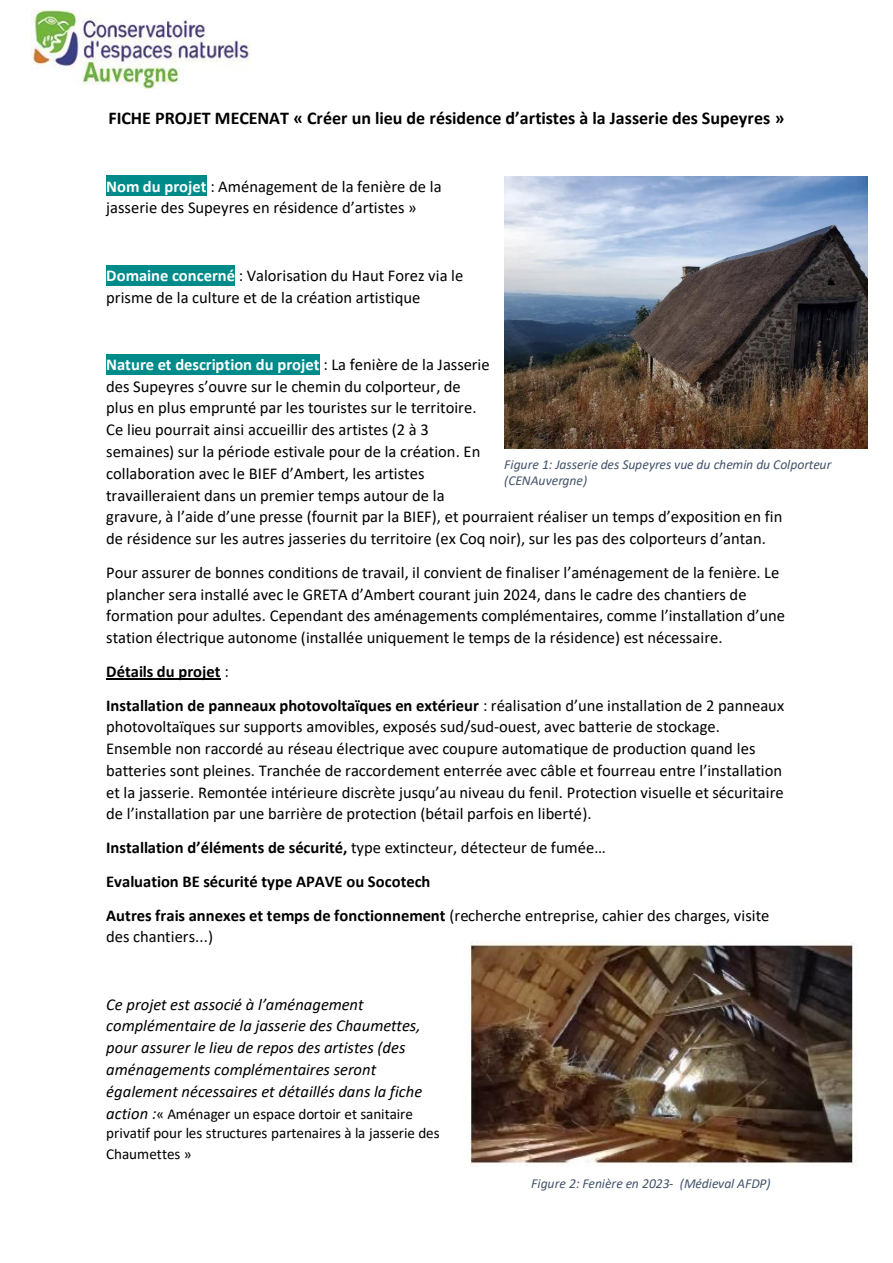
<style>
.page{position:relative;width:893px;height:1263px;background:#fff}
.page>*{position:absolute;margin:0;border:0;box-sizing:border-box;transform-origin:0 0}
.t1{font:700 18px "Calibri";color:#000}
.t2{font:16.5px/21.8px "Calibri";color:#000}
.t3{font:italic 16.5px/21.8px "Calibri";color:#000}
.t4{font:700 16.5px "Calibri";color:#000}
.t5{font:15.15px/20px "Calibri";color:#000}
.t6{font:italic 13.65px/16.5px "Calibri";letter-spacing:-.005em;color:#44546a}
.s1{font-weight:700;color:#fff}
.s2{font-weight:400}
.s3{font-weight:700}
.s4{font-style:italic;font-size:16.5px}
</style>
<div class="page">
<div style="left:106px;top:176px;width:101px;height:20px;background:#008b8b"></div>
<div style="left:106px;top:265px;width:129px;height:20px;background:#008b8b"></div>
<div style="left:106px;top:354px;width:214px;height:21px;background:#008b8b"></div>
<hr style="left:106px;top:678px;width:115px;height:1px;background:#000">
<img style="left:504px;top:176px;width:363px;height:273px">
<img style="left:469px;top:940px;width:390px;height:226px">
<img style="left:32px;top:11px;width:218px;height:77px">
<p class="t1" style="left:108px;top:110px;width:677px">FICHE PROJET MECENAT « Créer un lieu de résidence d’artistes à la Jasserie des Supeyres »</p>
<p class="t2" style="left:106px;top:177px;width:337px"><span class="s1">Nom du projet</span> : Aménagement de la fenière de la jasserie des Supeyres en résidence d’artistes »</p>
<p class="t2" style="left:106px;top:266px;width:359px"><span class="s1">Domaine concerné</span> : Valorisation du Haut Forez via le prisme de la culture et de la création artistique</p>
<p class="t2" style="left:106px;top:355px;width:678px"><span class="s1">Nature et description du projet</span> : La fenière de la Jasserie<br>des Supeyres s’ouvre sur le chemin du colporteur, de<br>plus en plus emprunté par les touristes sur le territoire.<br>Ce lieu pourrait ainsi accueillir des artistes (2 à 3<br>semaines) sur la période estivale pour de la création. En<br>collaboration avec le BIEF d’Ambert, les artistes<br>travailleraient dans un premier temps autour de la<br>gravure, à l’aide d’une presse (fournit par la BIEF), et pourraient réaliser un temps d’exposition en fin de résidence sur les autres jasseries du territoire (ex Coq noir), sur les pas des colporteurs d’antan.</p>
<p class="t2" style="left:106px;top:563px;width:680px">Pour assurer de bonnes conditions de travail, il convient de finaliser l’aménagement de la fenière. Le plancher sera installé avec le GRETA d’Ambert courant juin 2024, dans le cadre des chantiers de formation pour adultes. Cependant des aménagements complémentaires, comme l’installation d’une station électrique autonome (installée uniquement le temps de la résidence) est nécessaire.</p>
<p class="t4" style="left:106px;top:664px;width:124px">Détails du projet <span class="s2">:</span></p>
<p class="t2" style="left:106px;top:695px;width:679px"><span class="s3">Installation de panneaux photovoltaïques en extérieur</span> : réalisation d’une installation de 2 panneaux photovoltaïques sur supports amovibles, exposés sud/sud-ouest, avec batterie de stockage.<br>Ensemble non raccordé au réseau électrique avec coupure automatique de production quand les batteries sont pleines. Tranchée de raccordement enterrée avec câble et fourreau entre l’installation et la jasserie. Remontée intérieure discrète jusqu’au niveau du fenil. Protection visuelle et sécuritaire de l’installation par une barrière de protection (bétail parfois en liberté).</p>
<p class="t4" style="left:106px;top:841px;width:501px">Installation d’éléments de sécurité, <span class="s2">type extincteur, détecteur de fumée…</span></p>
<p class="t4" style="left:106px;top:874px;width:326px">Evaluation BE sécurité type APAVE ou Socotech</p>
<p class="t2" style="left:106px;top:905px;width:665px"><span class="s3">Autres frais annexes et temps de fonctionnement</span> (recherche entreprise, cahier des charges, visite des chantiers...)</p>
<p class="t6" style="left:504px;top:457px;width:329px">Figure 1: Jasserie des Supeyres vue du chemin du Colporteur (CENAuvergne)</p>
<p class="t3" style="left:106px;top:995px;width:317px">Ce projet est associé à l’aménagement complémentaire de la jasserie des Chaumettes, pour assurer le lieu de repos des artistes (des aménagements complémentaires seront également nécessaires et détaillés dans la fiche</p>
<p class="t5" style="left:106px;top:1105px;width:335px"><span class="s4">action :</span>« Aménager un espace dortoir et sanitaire privatif pour les structures partenaires à la jasserie des<br>Chaumettes »</p>
<p class="t6" style="left:531px;top:1177px;width:241px">Figure 2: Fenière en 2023- (Médieval AFDP)</p>
</div>
